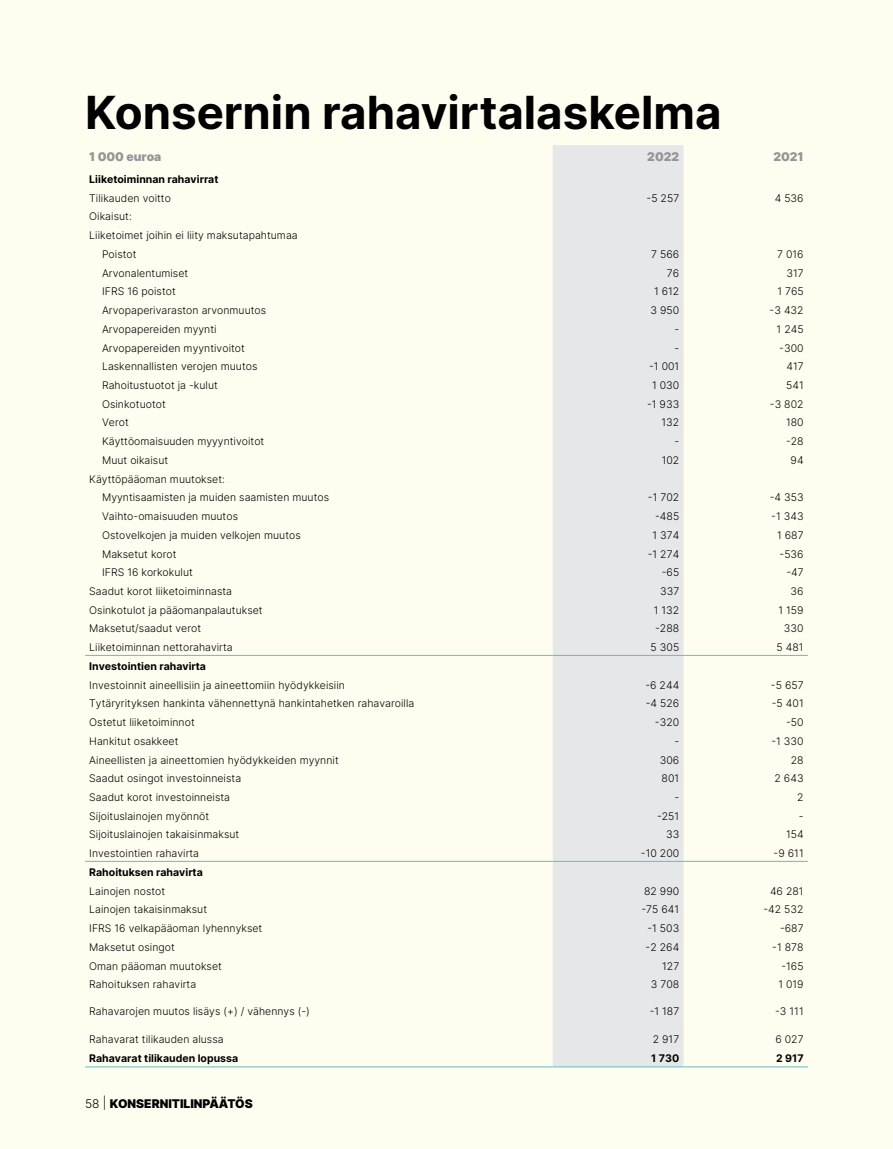
<style>
.page{position:relative;width:893px;height:1149px;background:#fff}
.page>*{position:absolute;margin:0;border:0;box-sizing:border-box;transform-origin:0 0}
.t1{font:700 45.6px "Inter";color:#000}
.t2{font:900 12px "Inter";color:#000}
.t3{font:900 12px "Inter";color:#939597}
.t4{font:300 10.5px/18.8px "Inter";letter-spacing:.005em;color:#000}
.t5{font:700 10.5px "Inter";color:#000}
.s1{font-weight:300}
</style>
<div class="page">
<div style="left:0;top:0;width:893px;height:1148px;background:#fffdf0"></div>
<div style="left:553px;top:145px;width:131px;height:921px;background:#e6e7e8"></div>
<hr style="left:85px;top:654px;width:468px;height:1px;background:#56c4c1">
<hr style="left:553px;top:654px;width:131px;height:1px;background:#56c4c1">
<hr style="left:684px;top:654px;width:124px;height:1px;background:#56c4c1">
<hr style="left:85px;top:860px;width:468px;height:1px;background:#56c4c1">
<hr style="left:553px;top:860px;width:131px;height:1px;background:#56c4c1">
<hr style="left:684px;top:860px;width:124px;height:1px;background:#56c4c1">
<hr style="left:85px;top:1066px;width:468px;height:1px;background:#56c4c1">
<hr style="left:553px;top:1066px;width:131px;height:1px;background:#56c4c1">
<hr style="left:684px;top:1066px;width:124px;height:1px;background:#56c4c1">
<h1 class="t1" style="left:85px;top:79px;width:638px">Konsernin rahavirtalaskelma</h1>
<p class="t3" style="left:89px;top:148px;width:73px">1 000 euroa</p>
<p class="t3" style="left:647px;top:148px;width:34px">2022</p>
<p class="t3" style="left:773px;top:148px;width:32px">2021</p>
<p class="t5" style="left:89px;top:171px;width:131px">Liiketoiminnan rahavirrat</p>
<p class="t4" style="left:89px;top:188px;width:83px">Tilikauden voitto</p>
<p class="t4" style="left:646px;top:188px;width:34px">-5 257</p>
<p class="t4" style="left:775px;top:188px;width:30px">4 536</p>
<p class="t4" style="left:89px;top:207px;width:44px">Oikaisut:</p>
<p class="t4" style="left:89px;top:226px;width:210px">Liiketoimet joihin ei liity maksutapahtumaa</p>
<p class="t4" style="left:102px;top:244px;width:36px">Poistot</p>
<p class="t4" style="left:651px;top:244px;width:30px">7 566</p>
<p class="t4" style="left:777px;top:244px;width:28px">7 016</p>
<p class="t4" style="left:102px;top:263px;width:88px">Arvonalentumiset</p>
<p class="t4" style="left:667px;top:263px;width:14px">76</p>
<p class="t4" style="left:786px;top:263px;width:19px">317</p>
<p class="t4" style="left:102px;top:282px;width:75px">IFRS 16 poistot</p>
<p class="t4" style="left:654px;top:282px;width:27px">1 612</p>
<p class="t4" style="left:777px;top:282px;width:28px">1 765</p>
<p class="t4" style="left:102px;top:300px;width:166px">Arvopaperivaraston arvonmuutos</p>
<p class="t4" style="left:650px;top:300px;width:30px">3 950</p>
<p class="t4" style="left:770px;top:300px;width:36px">-3 432</p>
<p class="t4" style="left:102px;top:319px;width:116px">Arvopapereiden myynti</p>
<p class="t4" style="left:675px;top:319px;width:6px">-</p>
<p class="t4" style="left:777px;top:319px;width:29px">1 245</p>
<p class="t4" style="left:102px;top:338px;width:144px">Arvopapereiden myyntivoitot</p>
<p class="t4" style="left:674px;top:338px;width:6px">-</p>
<p class="t4" style="left:779px;top:338px;width:26px">-300</p>
<p class="t4" style="left:102px;top:357px;width:157px">Laskennallisten verojen muutos</p>
<p class="t4" style="left:649px;top:357px;width:32px">-1 001</p>
<p class="t4" style="left:786px;top:357px;width:19px">417</p>
<p class="t4" style="left:102px;top:375px;width:117px">Rahoitustuotot ja -kulut</p>
<p class="t4" style="left:652px;top:375px;width:29px">1 030</p>
<p class="t4" style="left:786px;top:375px;width:19px">541</p>
<p class="t4" style="left:102px;top:394px;width:65px">Osinkotuotot</p>
<p class="t4" style="left:647px;top:394px;width:34px">-1 933</p>
<p class="t4" style="left:770px;top:394px;width:35px">-3 802</p>
<p class="t4" style="left:102px;top:413px;width:28px">Verot</p>
<p class="t4" style="left:661px;top:413px;width:19px">132</p>
<p class="t4" style="left:786px;top:413px;width:19px">180</p>
<p class="t4" style="left:102px;top:431px;width:164px">Käyttöomaisuuden myyyntivoitot</p>
<p class="t4" style="left:674px;top:431px;width:6px">-</p>
<p class="t4" style="left:786px;top:431px;width:19px">-28</p>
<p class="t4" style="left:102px;top:450px;width:68px">Muut oikaisut</p>
<p class="t4" style="left:662px;top:450px;width:19px">102</p>
<p class="t4" style="left:791px;top:450px;width:15px">94</p>
<p class="t4" style="left:102px;top:469px;width:229px;text-indent:-13px">Käyttöpääoman muutokset:<br>Myyntisaamisten ja muiden saamisten muutos</p>
<p class="t4" style="left:648px;top:488px;width:33px">-1 702</p>
<p class="t4" style="left:770px;top:488px;width:35px">-4 353</p>
<p class="t4" style="left:102px;top:506px;width:138px">Vaihto-omaisuuden muutos</p>
<p class="t4" style="left:655px;top:506px;width:26px">-485</p>
<p class="t4" style="left:771px;top:506px;width:34px">-1 343</p>
<p class="t4" style="left:102px;top:525px;width:200px">Ostovelkojen ja muiden velkojen muutos</p>
<p class="t4" style="left:652px;top:525px;width:28px">1 374</p>
<p class="t4" style="left:777px;top:525px;width:28px">1 687</p>
<p class="t4" style="left:102px;top:544px;width:76px">Maksetut korot</p>
<p class="t4" style="left:648px;top:544px;width:33px">-1 274</p>
<p class="t4" style="left:779px;top:544px;width:26px">-536</p>
<p class="t4" style="left:102px;top:562px;width:92px">IFRS 16 korkokulut</p>
<p class="t4" style="left:662px;top:562px;width:19px">-65</p>
<p class="t4" style="left:786px;top:562px;width:19px">-47</p>
<p class="t4" style="left:89px;top:581px;width:144px">Saadut korot liiketoiminnasta</p>
<p class="t4" style="left:660px;top:581px;width:21px">337</p>
<p class="t4" style="left:791px;top:581px;width:15px">36</p>
<p class="t4" style="left:89px;top:600px;width:175px">Osinkotulot ja pääomanpalautukset</p>
<p class="t4" style="left:654px;top:600px;width:27px">1 132</p>
<p class="t4" style="left:778px;top:600px;width:27px">1 159</p>
<p class="t4" style="left:89px;top:618px;width:113px">Maksetut/saadut verot</p>
<p class="t4" style="left:655px;top:618px;width:26px">-288</p>
<p class="t4" style="left:784px;top:618px;width:21px">330</p>
<p class="t4" style="left:89px;top:637px;width:145px">Liiketoiminnan nettorahavirta</p>
<p class="t4" style="left:651px;top:637px;width:30px">5 305</p>
<p class="t4" style="left:777px;top:637px;width:29px">5 481</p>
<p class="t5" style="left:89px;top:658px;width:118px">Investointien rahavirta</p>
<p class="t4" style="left:89px;top:675px;width:257px">Investoinnit aineellisiin ja aineettomiin hyödykkeisiin</p>
<p class="t4" style="left:645px;top:675px;width:35px">-6 244</p>
<p class="t4" style="left:771px;top:675px;width:34px">-5 657</p>
<p class="t4" style="left:89px;top:693px;width:327px">Tytäryrityksen hankinta vähennettynä hankintahetken rahavaroilla</p>
<p class="t4" style="left:646px;top:693px;width:35px">-4 526</p>
<p class="t4" style="left:772px;top:693px;width:33px">-5 401</p>
<p class="t4" style="left:89px;top:712px;width:107px">Ostetut liiketoiminnot</p>
<p class="t4" style="left:655px;top:712px;width:26px">-320</p>
<p class="t4" style="left:786px;top:712px;width:19px">-50</p>
<p class="t4" style="left:89px;top:731px;width:91px">Hankitut osakkeet</p>
<p class="t4" style="left:674px;top:731px;width:6px">-</p>
<p class="t4" style="left:771px;top:731px;width:34px">-1 330</p>
<p class="t4" style="left:89px;top:749px;width:251px">Aineellisten ja aineettomien hyödykkeiden myynnit</p>
<p class="t4" style="left:660px;top:749px;width:21px">306</p>
<p class="t4" style="left:791px;top:749px;width:14px">28</p>
<p class="t4" style="left:89px;top:768px;width:153px">Saadut osingot investoinneista</p>
<p class="t4" style="left:662px;top:768px;width:19px">801</p>
<p class="t4" style="left:774px;top:768px;width:31px">2 643</p>
<p class="t4" style="left:89px;top:787px;width:142px">Saadut korot investoinneista</p>
<p class="t4" style="left:674px;top:787px;width:6px">-</p>
<p class="t4" style="left:797px;top:787px;width:8px">2</p>
<p class="t4" style="left:89px;top:806px;width:121px">Sijoituslainojen myönnöt</p>
<p class="t4" style="left:657px;top:806px;width:24px">-251</p>
<p class="t4" style="left:799px;top:806px;width:6px">-</p>
<p class="t4" style="left:89px;top:824px;width:152px">Sijoituslainojen takaisinmaksut</p>
<p class="t4" style="left:666px;top:824px;width:15px">33</p>
<p class="t4" style="left:786px;top:824px;width:19px">154</p>
<p class="t4" style="left:89px;top:843px;width:111px">Investointien rahavirta</p>
<p class="t4" style="left:641px;top:843px;width:40px">-10 200</p>
<p class="t4" style="left:774px;top:843px;width:32px">-9 611</p>
<p class="t5" style="left:89px;top:864px;width:115px">Rahoituksen rahavirta</p>
<p class="t4" style="left:89px;top:880px;width:78px">Lainojen nostot</p>
<p class="t4" style="left:644px;top:880px;width:37px">82 990</p>
<p class="t4" style="left:770px;top:880px;width:35px">46 281</p>
<p class="t4" style="left:89px;top:899px;width:119px">Lainojen takaisinmaksut</p>
<p class="t4" style="left:641px;top:899px;width:39px">-75 641</p>
<p class="t4" style="left:763px;top:899px;width:42px">-42 532</p>
<p class="t4" style="left:89px;top:918px;width:175px">IFRS 16 velkapääoman lyhennykset</p>
<p class="t4" style="left:647px;top:918px;width:33px">-1 503</p>
<p class="t4" style="left:780px;top:918px;width:25px">-687</p>
<p class="t4" style="left:89px;top:937px;width:87px">Maksetut osingot</p>
<p class="t4" style="left:646px;top:937px;width:35px">-2 264</p>
<p class="t4" style="left:772px;top:937px;width:33px">-1 878</p>
<p class="t4" style="left:89px;top:955px;width:134px">Oman pääoman muutokset</p>
<p class="t4" style="left:662px;top:955px;width:19px">127</p>
<p class="t4" style="left:781px;top:955px;width:24px">-165</p>
<p class="t4" style="left:89px;top:974px;width:108px">Rahoituksen rahavirta</p>
<p class="t4" style="left:651px;top:974px;width:30px">3 708</p>
<p class="t4" style="left:778px;top:974px;width:27px">1 019</p>
<p class="t4" style="left:89px;top:1001px;width:222px">Rahavarojen muutos lisäys (+) / vähennys (-)</p>
<p class="t4" style="left:650px;top:1001px;width:31px">-1 187</p>
<p class="t4" style="left:775px;top:1001px;width:30px">-3 111</p>
<p class="t4" style="left:89px;top:1029px;width:136px">Rahavarat tilikauden alussa</p>
<p class="t4" style="left:653px;top:1029px;width:28px">2 917</p>
<p class="t4" style="left:775px;top:1029px;width:30px">6 027</p>
<p class="t5" style="left:89px;top:1050px;width:150px">Rahavarat tilikauden lopussa</p>
<p class="t5" style="left:651px;top:1050px;width:30px">1 730</p>
<p class="t5" style="left:776px;top:1050px;width:29px">2 917</p>
<p class="t2" style="left:85px;top:1094px;width:169px"><span class="s1">58 |</span> KONSERNITILINPÄÄTÖS</p>
</div>
